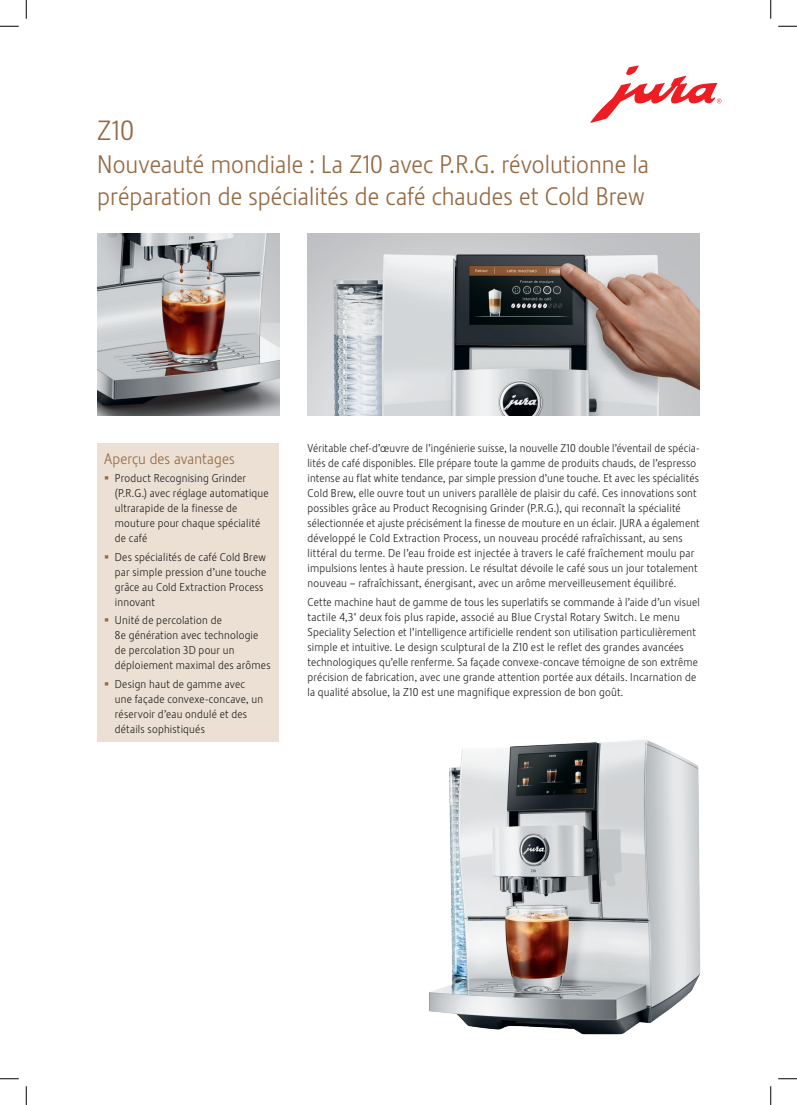
<style>
.page{position:relative;width:797px;height:1105px;background:#fff}
.page>*{position:absolute;margin:0;border:0;box-sizing:border-box;transform-origin:0 0}
.t1{font:27.5px "Stalemate Pro 2 J Light";color:#956942}
.t2{font:25px/32.5px "Stalemate Pro 2 J Light";letter-spacing:.005em;color:#956942}
.t3{font:15px "Stalemate Pro 2 J Light";letter-spacing:.01em;color:#956942}
.t4{font:11.25px/15px "Stalemate Pro 2 J Light";letter-spacing:.015em;color:#231f20}
</style>
<div class="page">
<svg style="left:590px;top:66px;width:131px;height:57px"></svg>
<img style="left:429px;top:739px;width:272px;height:296px">
<img style="left:97px;top:233px;width:182px;height:182px">
<div style="left:97px;top:444px;width:182px;height:298px;background:#ebe0d3"></div>
<img style="left:307px;top:233px;width:392px;height:182px">
<svg style="left:0;top:25px;width:19px;height:2px"></svg>
<svg style="left:778px;top:25px;width:19px;height:2px"></svg>
<svg style="left:0;top:1078px;width:19px;height:1px"></svg>
<svg style="left:778px;top:1078px;width:19px;height:1px"></svg>
<svg style="left:25px;top:0;width:2px;height:19px"></svg>
<svg style="left:25px;top:1086px;width:2px;height:19px"></svg>
<svg style="left:770px;top:0;width:1px;height:19px"></svg>
<svg style="left:770px;top:1086px;width:1px;height:19px"></svg>
<h1 class="t1" style="left:97px;top:116px;width:38px">Z10</h1>
<h2 class="t2" style="left:97px;top:148px;width:553px">Nouveauté mondiale : La Z10 avec P.R.G. révolutionne la préparation de spécialités de café chaudes et Cold Brew</h2>
<h3 class="t3" style="left:104px;top:451px;width:132px">Aperçu des avantages</h3>
<p class="t4" style="left:115px;top:471px;width:155px">Product Recognising Grinder (P.R.G.) avec réglage automatique ultrarapide de la finesse de mouture pour chaque spécialité de café</p>
<p class="t4" style="left:115px;top:550px;width:153px">Des spécialités de café Cold Brew par simple pression d’une touche grâce au Cold Extraction Process innovant</p>
<p class="t4" style="left:115px;top:613px;width:157px">Unité de percolation de<br>8e génération avec technologie de percolation 3D pour un déploiement maximal des arômes</p>
<p class="t4" style="left:115px;top:677px;width:150px">Design haut de gamme avec une façade convexe-concave, un réservoir d’eau ondulé et des détails sophistiqués</p>
<p class="t4" style="left:307px;top:441px;width:394px">Véritable chef-d’œuvre de l’ingénierie suisse, la nouvelle Z10 double l’éventail de spécia&shy;lités de café disponibles. Elle prépare toute la gamme de produits chauds, de l’espresso intense au flat white tendance, par simple pression d’une touche. Et avec les spécialités Cold Brew, elle ouvre tout un univers parallèle de plaisir du café. Ces innovations sont possibles grâce au Product Recognising Grinder (P.R.G.), qui reconnaît la spécialité sélectionnée et ajuste précisément la finesse de mouture en un éclair. JURA a également développé le Cold Extraction Process, un nouveau procédé rafraîchissant, au sens littéral du terme. De l’eau froide est injectée à travers le café fraîchement moulu par impulsions lentes à haute pression. Le résultat dévoile le café sous un jour totalement nouveau – rafraîchissant, énergisant, avec un arôme merveilleusement équilibré.</p>
<p class="t4" style="left:307px;top:594px;width:394px">Cette machine haut de gamme de tous les superlatifs se commande à l’aide d’un visuel tactile 4,3" deux fois plus rapide, associé au Blue Crystal Rotary Switch. Le menu Speciality Selection et l’intelligence artificielle rendent son utilisation particulièrement simple et intuitive. Le design sculptural de la Z10 est le reflet des grandes avancées technologiques qu’elle renferme. Sa façade convexe-concave témoigne de son extrême précision de fabrication, avec une grande attention portée aux détails. Incarnation de la qualité absolue, la Z10 est une magnifique expression de bon goût.</p>
</div>
